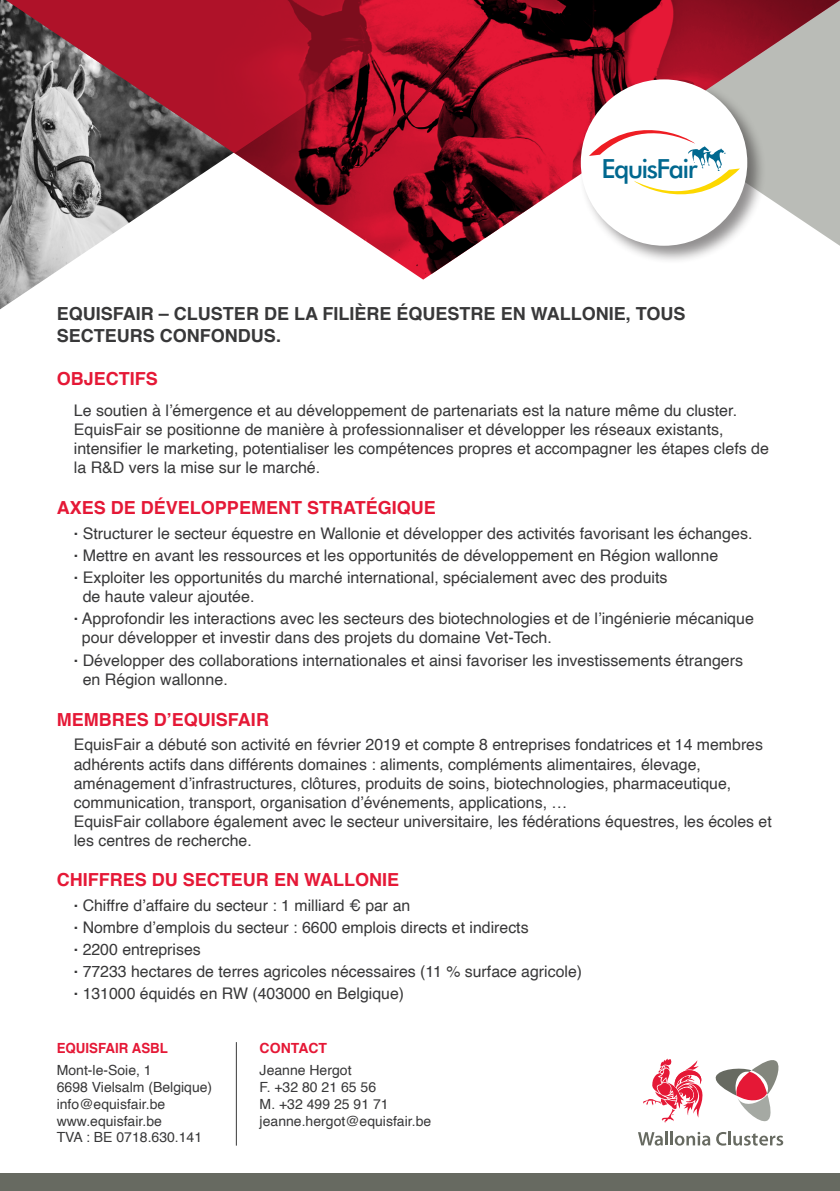
<style>
.page{position:relative;width:840px;height:1191px;background:#fff}
.page>*{position:absolute;margin:0;border:0;box-sizing:border-box;transform-origin:0 0}
.t1{font:500 26.4px "Futura BT";letter-spacing:-.065em;color:#00688f}
.t2{font:700 18px "Helvetica";color:#e51836}
.t3{font:700 18px/21.6px "Helvetica";color:#383839}
.t4{font:16px/19.2px "Helvetica";color:#383839}
.t5{font:14px/16.8px "Helvetica";color:#383839}
.t6{font:700 14px "Helvetica";color:#e51836;scale:.95 1}
.t7{font:700 14px "Helvetica";color:#e51836}
</style>
<div class="page">
<img style="left:0;top:153px;width:44px;height:156px">
<img style="left:6px;top:0;width:833px;height:280px">
<svg style="left:0;top:0;width:698px;height:153px;background:#962132"></svg>
<div style="left:0;top:1174px;width:839px;height:17px;background:#676a61"></div>
<hr style="left:236px;top:1042px;width:1px;height:103px;background:#383839">
<div style="left:577px;top:76px;width:188px;height:188px;background:#231f20;opacity:.5"></div>
<div style="left:580px;top:79px;width:166px;height:167px;background:#fff;border-radius:50%"></div>
<svg style="left:588px;top:111px;width:151px;height:102px"></svg>
<svg style="left:715px;top:1060px;width:64px;height:62px"></svg>
<svg style="left:643px;top:1058px;width:59px;height:64px"></svg>
<svg style="left:638px;top:1131px;width:88px;height:14px"></svg>
<hr style="left:727px;top:1131px;width:3px;height:14px;background:#676a61">
<svg style="left:733px;top:1133px;width:49px;height:12px"></svg>
<p class="t1" style="left:601px;top:152px;width:97px">EquisFair</p>
<p class="t3" style="left:57px;top:303px;width:630px">EQUISFAIR – CLUSTER DE LA FILIÈRE ÉQUESTRE EN WALLONIE, TOUS<br>SECTEURS CONFONDUS.</p>
<p class="t2" style="left:57px;top:364px;width:103px">OBJECTIFS</p>
<p class="t4" style="left:74px;top:401px;width:696px">Le soutien à l’émergence et au développement de partenariats est la nature même du cluster.<br>EquisFair se positionne de manière à professionnaliser et développer les réseaux existants, intensifier le marketing, potentialiser les compétences propres et accompagner les étapes clefs de la R&amp;D vers la mise sur le marché.</p>
<p class="t2" style="left:57px;top:493px;width:380px">AXES DE DÉVELOPPEMENT STRATÉGIQUE</p>
<p class="t4" style="left:74px;top:524px;width:679px"><sup>.</sup> Structurer le secteur équestre en Wallonie et développer des activités favorisant les échanges.</p>
<p class="t4" style="left:74px;top:546px;width:645px"><sup>.</sup> Mettre en avant les ressources et les opportunités de développement en Région wallonne</p>
<p class="t4" style="left:83px;top:568px;width:586px;text-indent:-9px"><sup>.</sup> Exploiter les opportunités du marché international, spécialement avec des produits de haute valeur ajoutée.</p>
<p class="t4" style="left:82px;top:609px;width:673px;text-indent:-8px"><sup>.</sup> Approfondir les interactions avec les secteurs des biotechnologies et de l’ingénierie mécanique pour développer et investir dans des projets du domaine Vet-Tech.</p>
<p class="t4" style="left:83px;top:651px;width:661px;text-indent:-9px"><sup>.</sup> Développer des collaborations internationales et ainsi favoriser les investissements étrangers en Région wallonne.</p>
<p class="t2" style="left:57px;top:704px;width:214px">MEMBRES D’EQUISFAIR</p>
<p class="t4" style="left:74px;top:735px;width:690px">EquisFair a débuté son activité en février 2019 et compte 8 entreprises fondatrices et 14 membres adhérents actifs dans différents domaines : aliments, compléments alimentaires, élevage, aménagement d’infrastructures, clôtures, produits de soins, biotechnologies, pharmaceutique, communication, transport, organisation d’événements, applications, …</p>
<p class="t4" style="left:74px;top:812px;width:699px">EquisFair collabore également avec le secteur universitaire, les fédérations équestres, les écoles et les centres de recherche.</p>
<p class="t2" style="left:57px;top:865px;width:344px">CHIFFRES DU SECTEUR EN WALLONIE</p>
<p class="t4" style="left:74px;top:896px;width:338px"><sup>.</sup> Chiffre d’affaire du secteur : 1 milliard € par an</p>
<p class="t4" style="left:74px;top:918px;width:456px"><sup>.</sup> Nombre d’emplois du secteur : 6600 emplois directs et indirects</p>
<p class="t4" style="left:74px;top:940px;width:128px"><sup>.</sup> 2200 entreprises</p>
<p class="t4" style="left:74px;top:962px;width:509px"><sup>.</sup> 77233 hectares de terres agricoles nécessaires (11 % surface agricole)</p>
<p class="t4" style="left:74px;top:984px;width:331px"><sup>.</sup> 131000 équidés en RW (403000 en Belgique)</p>
<p class="t6" style="left:57px;top:1036px;width:118px">EQUISFAIR ASBL</p>
<p class="t5" style="left:57px;top:1062px;width:96px">Mont-le-Soie, 1</p>
<p class="t5" style="left:57px;top:1079px;width:157px">6698 Vielsalm (Belgique)</p>
<p class="t5" style="left:57px;top:1095px;width:110px">info@equisfair.be</p>
<p class="t5" style="left:57px;top:1112px;width:107px">www.equisfair.be</p>
<p class="t5" style="left:57px;top:1129px;width:147px">TVA : BE 0718.630.141</p>
<p class="t7" style="left:259px;top:1036px;width:69px">CONTACT</p>
<p class="t5" style="left:259px;top:1062px;width:93px">Jeanne Hergot</p>
<p class="t5" style="left:259px;top:1079px;width:130px">F. +32 80 21 65 56<br>M. +32 499 25 91 71</p>
<p class="t5" style="left:259px;top:1112px;width:173px">jeanne.hergot@equisfair.be</p>
</div>
